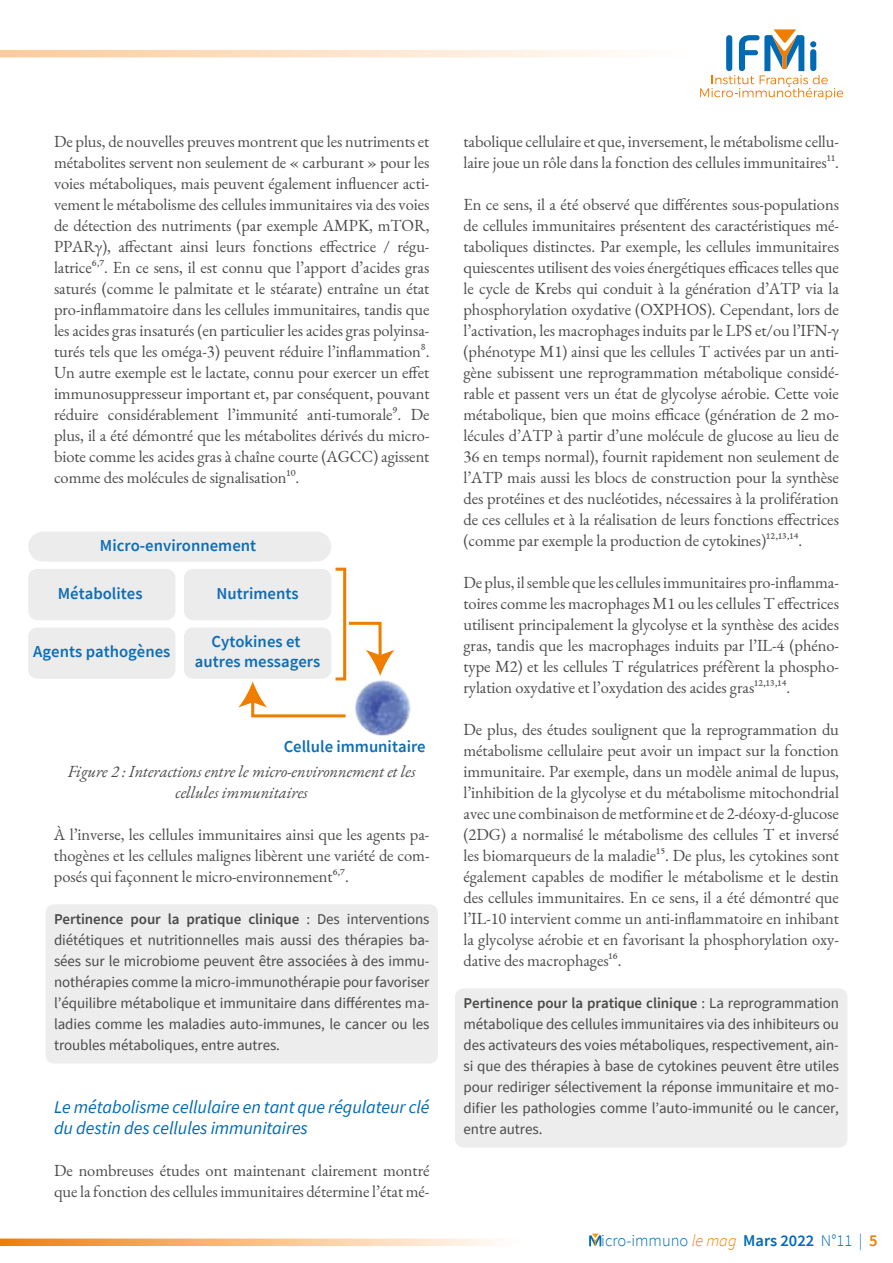
<style>
.page{position:relative;width:893px;height:1263px;background:#fff}
.page>*{position:absolute;margin:0;border:0;box-sizing:border-box;transform-origin:0 0}
.t1{font:italic 18px/21px "Source Sans Pro";letter-spacing:-.005em;color:#006ab4}
.t2{font:600 16.65px/20.1px "Source Sans Pro";color:#0e6db5;text-align:center}
.t3{font:16.5px/21px "EB Garamond";letter-spacing:-.005em;color:#4a4a49;text-align:justify}
.t4{font:italic 16.5px/21px "EB Garamond";letter-spacing:-.005em;color:#4a4a49;text-align:center}
.t5{font:300 16.5px "Source Sans Pro";color:#006ab4}
.t6{font:15px/21px "Source Sans Pro";letter-spacing:-.005em;color:#4a4a49;text-align:justify}
.s1{font-weight:600}
.s2{font-style:italic;color:#ef7d00}
.s3{font-weight:600;color:#ef7d00}
</style>
<div class="page">
<svg style="left:700px;top:29px;width:143px;height:71px"></svg>
<svg style="left:0;top:50px;width:619px;height:7px;background:#fde2c7"></svg>
<svg style="left:0;top:1238px;width:498px;height:8px;background:#f9c18b"></svg>
<svg style="left:589px;top:1233px;width:12px;height:13px"></svg>
<div style="left:45px;top:904px;width:393px;height:159px;background:#ededed;border-radius:9px"></div>
<div style="left:28px;top:569px;width:147px;height:51px;background:#ececec;border-radius:9px"></div>
<div style="left:28px;top:627px;width:147px;height:52px;background:#ececec;border-radius:9px"></div>
<div style="left:184px;top:627px;width:147px;height:52px;background:#ececec;border-radius:9px"></div>
<div style="left:184px;top:569px;width:147px;height:51px;background:#ececec;border-radius:9px"></div>
<div style="left:28px;top:531px;width:303px;height:31px;background:#ececec;border-radius:15px"></div>
<svg style="left:238px;top:620px;width:157px;height:98px"></svg>
<img style="left:353px;top:679px;width:58px;height:57px">
<div style="left:334px;top:568px;width:12px;height:112px;border:3px solid #ef7d00"></div>
<div style="left:455px;top:988px;width:392px;height:159px;background:#ededed;border-radius:9px"></div>
<p class="t3" style="left:54px;top:131px;width:377px">De plus, de nouvelles preuves montrent que les nutriments et métabolites servent non seulement de « carburant » pour les voies métaboliques, mais peuvent également influencer acti&shy;vement le métabolisme des cellules immunitaires via des voies de détection des nutriments (par exemple AMPK, mTOR, PPARγ), affectant ainsi leurs fonctions effectrice / régu&shy;latrice⁶,⁷. En ce sens, il est connu que l’apport d’acides gras saturés (comme le palmitate et le stéarate) entraîne un état pro-inflammatoire dans les cellules immunitaires, tandis que les acides gras insaturés (en particulier les acides gras polyinsa&shy;turés tels que les oméga-3) peuvent réduire l’inflammation⁸.<br>Un autre exemple est le lactate, connu pour exercer un effet immunosuppresseur important et, par conséquent, pouvant réduire considérablement l’immunité anti-tumorale⁹. De plus, il a été démontré que les métabolites dérivés du micro&shy;biote comme les acides gras à chaîne courte (AGCC) agissent comme des molécules de signalisation¹⁰.</p>
<p class="t2" style="left:100px;top:535px;width:158px">Micro-environnement</p>
<p class="t2" style="left:58px;top:583px;width:86px">Métabolites</p>
<p class="t2" style="left:217px;top:583px;width:84px">Nutriments</p>
<p class="t2" style="left:33px;top:642px;width:139px">Agents pathogènes</p>
<p class="t2" style="left:195px;top:632px;width:127px">Cytokines et autres messagers</p>
<p class="t2" style="left:284px;top:736px;width:144px">Cellule immunitaire</p>
<p class="t4" style="left:68px;top:761px;width:349px">Figure 2 : Interactions entre le micro-environnement et les cellules immunitaires</p>
<p class="t3" style="left:54px;top:824px;width:377px">À l’inverse, les cellules immunitaires ainsi que les agents pa&shy;thogènes et les cellules malignes libèrent une variété de com&shy;posés qui façonnent le micro-environnement⁶,⁷.</p>
<p class="t6" style="left:54px;top:908px;width:377px"><span class="s1">Pertinence pour la pratique clinique</span> : Des interventions diététiques et nutritionnelles mais aussi des thérapies ba&shy;sées sur le microbiome peuvent être associées à des immu&shy;nothérapies comme la micro-immunothérapie pour favoriser l’équilibre métabolique et immunitaire dans différentes ma&shy;ladies comme les maladies auto-immunes, le cancer ou les troubles métaboliques, entre autres.</p>
<p class="t1" style="left:54px;top:1096px;width:377px">Le métabolisme cellulaire en tant que régulateur clé du destin des cellules immunitaires</p>
<p class="t3" style="left:54px;top:1160px;width:377px">De nombreuses études ont maintenant clairement montré que la fonction des cellules immunitaires détermine l’état mé-</p>
<p class="t3" style="left:463px;top:131px;width:377px">tabolique cellulaire et que, inversement, le métabolisme cellu&shy;laire joue un rôle dans la fonction des cellules immunitaires¹¹.</p>
<p class="t3" style="left:463px;top:194px;width:377px">En ce sens, il a été observé que différentes sous-populations de cellules immunitaires présentent des caractéristiques mé&shy;taboliques distinctes. Par exemple, les cellules immunitaires quiescentes utilisent des voies énergétiques efficaces telles que le cycle de Krebs qui conduit à la génération d’ATP via la phosphorylation oxydative (OXPHOS). Cependant, lors de l’activation, les macrophages induits par le LPS et/ou l’IFN-γ (phénotype M1) ainsi que les cellules T activées par un anti&shy;gène subissent une reprogrammation métabolique considé&shy;rable et passent vers un état de glycolyse aérobie. Cette voie métabolique, bien que moins efficace (génération de 2 mo&shy;lécules d’ATP à partir d’une molécule de glucose au lieu de 36 en temps normal), fournit rapidement non seulement de l’ATP mais aussi les blocs de construction pour la synthèse des protéines et des nucléotides, nécessaires à la prolifération de ces cellules et à la réalisation de leurs fonctions effectrices (comme par exemple la production de cytokines)¹²,¹³,¹⁴.</p>
<p class="t3" style="left:463px;top:572px;width:377px">De plus, il semble que les cellules immunitaires pro-inflamma&shy;toires comme les macrophages M1 ou les cellules T effectrices utilisent principalement la glycolyse et la synthèse des acides gras, tandis que les macrophages induits par l’IL-4 (phéno&shy;type M2) et les cellules T régulatrices préfèrent la phospho&shy;rylation oxydative et l’oxydation des acides gras¹²,¹³,¹⁴.</p>
<p class="t3" style="left:463px;top:719px;width:377px">De plus, des études soulignent que la reprogrammation du métabolisme cellulaire peut avoir un impact sur la fonction immunitaire. Par exemple, dans un modèle animal de lupus, l’inhibition de la glycolyse et du métabolisme mitochondrial avec une combinaison de metformine et de 2-déoxy-d-glucose (2DG) a normalisé le métabolisme des cellules T et inversé les biomarqueurs de la maladie¹⁵. De plus, les cytokines sont également capables de modifier le métabolisme et le destin des cellules immunitaires. En ce sens, il a été démontré que l’IL-10 intervient comme un anti-inflammatoire en inhibant la glycolyse aérobie et en favorisant la phosphorylation oxy&shy;dative des macrophages¹⁶.</p>
<p class="t6" style="left:463px;top:992px;width:377px"><span class="s1">Pertinence pour la pratique clinique</span> : La reprogrammation métabolique des cellules immunitaires via des inhibiteurs ou des activateurs des voies métaboliques, respectivement, ain&shy;si que des thérapies à base de cytokines peuvent être utiles pour rediriger sélectivement la réponse immunitaire et mo&shy;difier les pathologies comme l’auto-immunité ou le cancer, entre autres.</p>
<p class="t5" style="left:601px;top:1231px;width:278px">icro-immuno <span class="s2">le mag</span> <span class="s1">Mars 2022</span> N°11 | <span class="s3">5</span></p>
</div>
